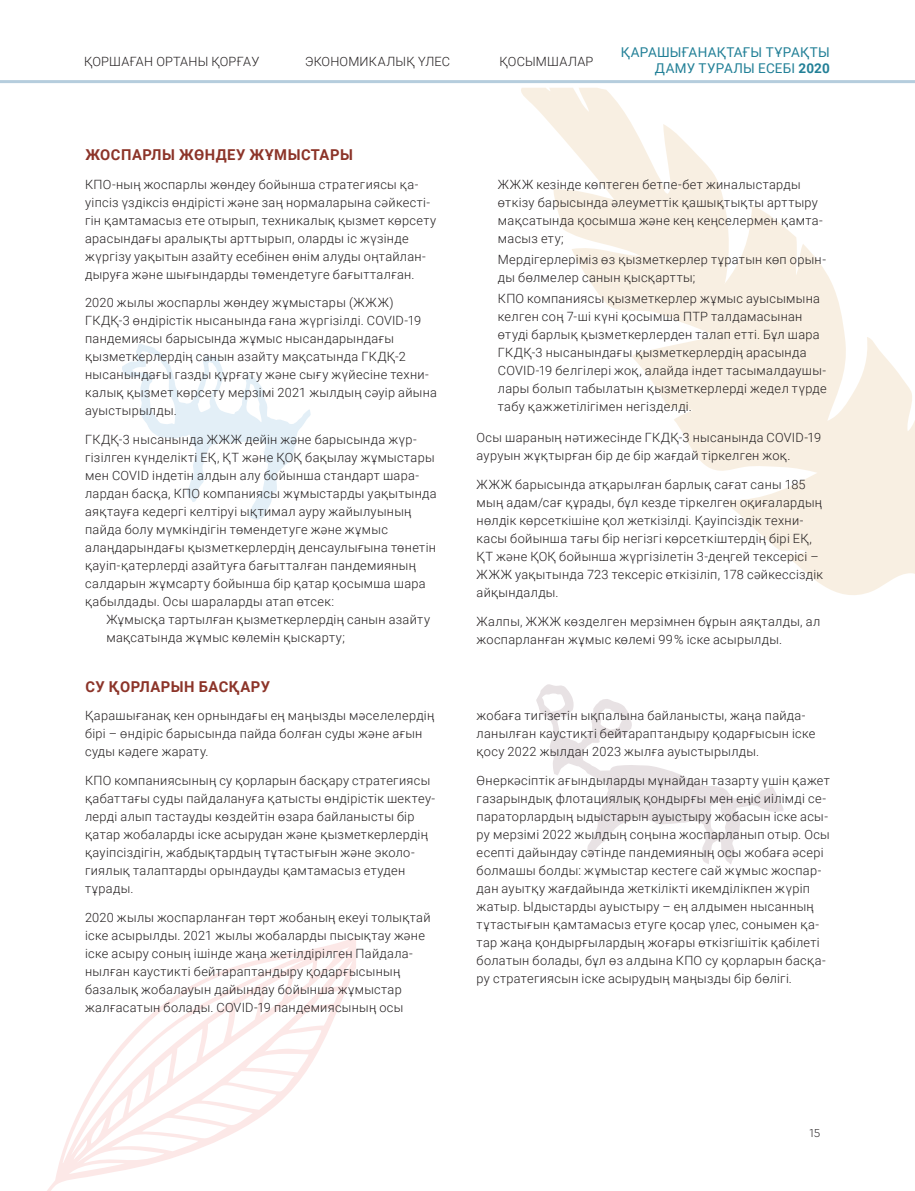
<style>
.page{position:relative;width:915px;height:1191px;background:#fff}
.page>*{position:absolute;margin:0;border:0;box-sizing:border-box;transform-origin:0 0}
.Subtitle_B{font:700 15px "Roboto";letter-spacing:.035em;color:#8c3429}
.t1{font:13.5px/16.2px "Roboto";letter-spacing:.02em;color:#228097;text-align:right}
.Body_Text{font:300 12.75px/18px "Roboto";letter-spacing:.025em;color:#231f20}
.t2{font:300 12px "Cera Pro";color:#231f20}
.s1{font-weight:700}
</style>
<div class="page">
<svg style="left:536px;top:700px;width:248px;height:164px"></svg>
<svg style="left:47px;top:937px;width:309px;height:254px"></svg>
<svg style="left:525px;top:97px;width:389px;height:603px"></svg>
<svg style="left:122px;top:344px;width:189px;height:176px"></svg>
<svg style="left:0;top:80px;width:914px;height:17px"></svg>
<p class="Body_Text" style="left:84px;top:52px;width:177px">ҚОРШАҒАН ОРТАНЫ ҚОРҒАУ</p>
<p class="Body_Text" style="left:305px;top:52px;width:146px">ЭКОНОМИКАЛЫҚ ҮЛЕС</p>
<p class="Body_Text" style="left:499px;top:52px;width:95px">ҚОСЫМШАЛАР</p>
<p class="t1" style="left:620px;top:43px;width:210px">ҚАРАШЫҒАНАҚТАҒЫ ТҰРАҚТЫ<br>ДАМУ ТУРАЛЫ ЕСЕБІ <span class="s1">2020</span></p>
<p class="Subtitle_B" style="left:85px;top:144px;width:269px">ЖОСПАРЛЫ ЖӨНДЕУ ЖҰМЫСТАРЫ</p>
<p class="Body_Text" style="left:85px;top:175px;width:352px">КПО-ның жоспарлы жөндеу бойынша стратегиясы қа&shy;уіпсіз үздіксіз өндірісті және заң нормаларына сәйкесті&shy;гін қамтамасыз ете отырып, техникалық қызмет көрсету арасындағы аралықты арттырып, оларды іс жүзінде жүргізу уақытын азайту есебінен өнім алуды оңтайлан&shy;дыруға және шығындарды төмендетуге бағытталған.</p>
<p class="Body_Text" style="left:85px;top:293px;width:353px">2020 жылы жоспарлы жөндеу жұмыстары (ЖЖЖ)<br>ГКДҚ-3 өндірістік нысанында ғана жүргізілді. COVID-19 пандемиясы барысында жұмыс нысандарындағы қызметкерлердің санын азайту мақсатында ГКДҚ-2 нысанындағы газды құрғату және сығу жүйесіне техни&shy;калық қызмет көрсету мерзімі 2021 жылдың сәуір айына ауыстырылды.</p>
<p class="Body_Text" style="left:85px;top:430px;width:353px">ГКДҚ-3 нысанында ЖЖЖ дейін және барысында жүр&shy;гізілген күнделікті ЕҚ, ҚТ және ҚОҚ бақылау жұмыстары мен COVID індетін алдын алу бойынша стандарт шара&shy;лардан басқа, КПО компаниясы жұмыстарды уақытында аяқтауға кедергі келтіруі ықтимал ауру жайылуының пайда болу мүмкіндігін төмендетуге және жұмыс алаңдарындағы қызметкерлердің денсаулығына төнетін қауіп-қатерлерді азайтуға бағытталған пандемияның салдарын жұмсарту бойынша бір қатар қосымша шара қабылдады. Осы шараларды атап өтсек:</p>
<p class="Body_Text" style="left:106px;top:610px;width:325px">Жұмысқа тартылған қызметкерлердің санын азайту мақсатында жұмыс көлемін қыскарту;</p>
<p class="Subtitle_B" style="left:85px;top:675px;width:186px">СУ ҚОРЛАРЫН БАСҚАРУ</p>
<p class="Body_Text" style="left:85px;top:706px;width:350px">Қарашығанақ кен орнындағы ең маңызды мәселелердің бірі – өндіріс барысында пайда болған суды және ағын суды кәдеге жарату.</p>
<p class="Body_Text" style="left:85px;top:771px;width:351px">КПО компаниясының су қорларын басқару стратегиясы қабаттағы суды пайдалануға қатысты өндірістік шектеу&shy;лерді алып тастауды көздейтін өзара байланысты бір қатар жобаларды іске асырудан және қызметкерлердің қауіпсіздігін, жабдықтардың тұтастығын және эколо&shy;гиялық талаптарды орындауды қамтамасыз етуден тұрады.</p>
<p class="Body_Text" style="left:85px;top:907px;width:347px">2020 жылы жоспарланған төрт жобаның екеуі толықтай іске асырылды. 2021 жылы жобаларды пысықтау және іске асыру соның ішінде жаңа жетілдірілген Пайдала&shy;нылған каустикті бейтараптандыру қодарғысының базалық жобалауын дайындау бойынша жұмыстар жалғасатын болады. COVID-19 пандемиясының осы</p>
<p class="Body_Text" style="left:497px;top:175px;width:326px">ЖЖЖ кезінде көптеген бетпе-бет жиналыстарды өткізу барысында әлеуметтік қашықтықты арттыру мақсатында қосымша және кең кеңселермен қамта&shy;масыз ету;</p>
<p class="Body_Text" style="left:497px;top:250px;width:329px">Мердігерлеріміз өз қызметкерлер тұратын көп орын&shy;ды бөлмелер санын қысқартты;</p>
<p class="Body_Text" style="left:497px;top:289px;width:330px">КПО компаниясы қызметкерлер жұмыс ауысымына келген соң 7-ші күні қосымша ПТР талдамасынан өтуді барлық қызметкерлерден талап етті. Бұл шара ГКДҚ-3 нысанындағы қызметкерлердің арасында COVID-19 белгілері жоқ, алайда індет тасымалдаушы&shy;лары болып табылатын қызметкерлерді жедел түрде табу қажжетілігімен негізделді.</p>
<p class="Body_Text" style="left:476px;top:428px;width:346px">Осы шараның нәтижесінде ГКДҚ-3 нысанында COVID-19 ауруын жұқтырған бір де бір жағдай тіркелген жоқ.</p>
<p class="Body_Text" style="left:476px;top:475px;width:348px">ЖЖЖ барысында атқарылған барлық сағат саны 185 мың адам/сағ құрады, бұл кезде тіркелген оқиғалардың нөлдік көрсеткішіне қол жеткізілді. Қауіпсіздік техни&shy;касы бойынша тағы бір негізгі көрсеткіштердің бірі ЕҚ, ҚТ және ҚОҚ бойынша жүргізілетін 3-деңгей тексерісі – ЖЖЖ уақытында 723 тексеріс өткізіліп, 178 сәйкессіздік айқындалды.</p>
<p class="Body_Text" style="left:476px;top:612px;width:345px">Жалпы, ЖЖЖ көзделген мерзімнен бұрын аяқталды, ал жоспарланған жұмыс көлемі 99 % іске асырылды.</p>
<p class="Body_Text" style="left:476px;top:706px;width:340px">жобаға тигізетін ықпалына байланысты, жаңа пайда&shy;ланылған каустикті бейтараптандыру қодарғысын іске қосу 2022 жылдан 2023 жылға ауыстырылды.</p>
<p class="Body_Text" style="left:476px;top:771px;width:354px">Өнеркәсіптік ағындыларды мұнайдан тазарту үшін қажет газарындық флотациялық қондырғы мен еңіс иілімді се&shy;параторлардың ыдыстарын ауыстыру жобасын іске асы&shy;ру мерзімі 2022 жылдың соңына жоспарланып отыр. Осы есепті дайындау сәтінде пандемияның осы жобаға әсері болмашы болды: жұмыстар кестеге сай жұмыс жоспар&shy;дан ауытқу жағдайында жеткілікті икемділікпен жүріп жатыр. Ыдыстарды ауыстыру – ең алдымен нысанның тұтастығын қамтамасыз етуге қосар үлес, сонымен қа&shy;тар жаңа қондырғылардың жоғары өткізгішітік қабілеті болатын болады, бұл өз алдына КПО су қорларын басқа&shy;ру стратегиясын іске асырудың маңызды бір бөлігі.</p>
<p class="t2" style="left:809px;top:1124px;width:13px">15</p>
</div>
